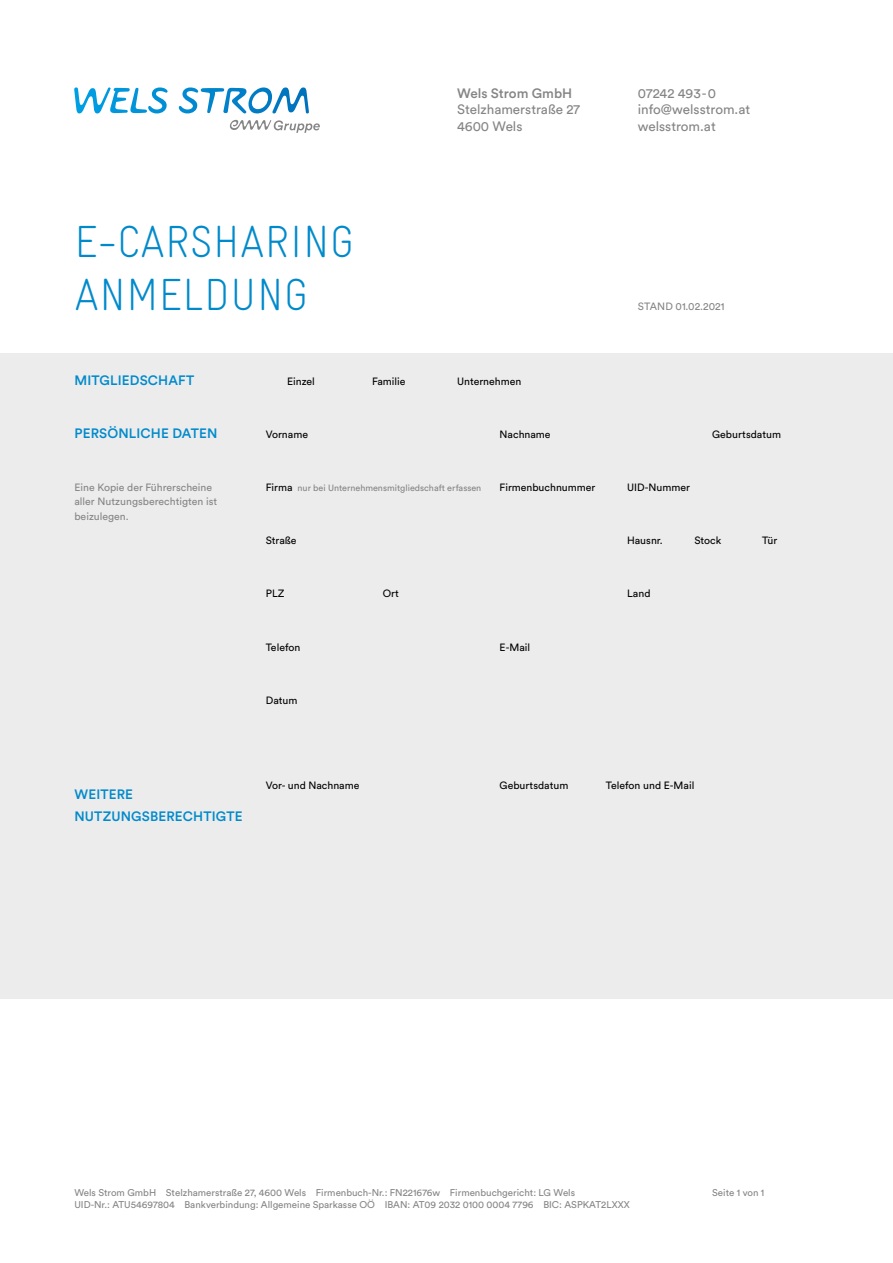
<style>
.page{position:relative;width:893px;height:1263px;background:#fff}
.page>*{position:absolute;margin:0;border:0;box-sizing:border-box;transform-origin:0 0}
.t1{font:300 45px/53.1px "Gravur Condensed";letter-spacing:.01em;color:#008acb}
.t2{font:13.5px/16.2px "Circular Pro";color:#868586}
.t3{font:500 13.5px/21.3px "Circular Pro";letter-spacing:.01em;color:#008acb}
.t4{font:500 13.5px "Circular Pro";color:#868586}
.t5{font:10.5px "Circular Pro";color:#000}
.t6{font:10.5px/14.2px "Circular Pro";color:#868586}
.t7{font:9.75px/12px "Circular Pro";color:#868586}
.t8{font:9px "Circular Pro";color:#868586}
.s1{font-size:10.5px;color:#000}
</style>
<div class="page">
<div style="left:0;top:353px;width:893px;height:645px;background:#ececed"></div>
<svg style="left:74px;top:87px;width:94px;height:26px"></svg>
<svg style="left:179px;top:87px;width:130px;height:26px"></svg>
<svg style="left:229px;top:119px;width:91px;height:14px"></svg>
<h2 class="t4" style="left:457px;top:84px;width:117px">Wels Strom GmbH</h2>
<h2 class="t2" style="left:457px;top:101px;width:124px">Stelzhamerstraße 27<br>4600 Wels</h2>
<h2 class="t2" style="left:638px;top:85px;width:114px">07242 493-0 info@welsstrom.at welsstrom.at</h2>
<h1 class="t1" style="left:75px;top:215px;width:282px">E-CARSHARING<br>ANMELDUNG</h1>
<h2 class="t3" style="left:74px;top:369px;width:121px">MITGLIEDSCHAFT</h2>
<p class="t5" style="left:287px;top:374px;width:29px">Einzel</p>
<p class="t5" style="left:372px;top:374px;width:35px">Familie</p>
<p class="t5" style="left:457px;top:374px;width:66px">Unternehmen</p>
<h2 class="t3" style="left:74px;top:422px;width:144px">PERSÖNLICHE DATEN</h2>
<p class="t5" style="left:266px;top:427px;width:44px">Vorname</p>
<p class="t5" style="left:500px;top:427px;width:52px">Nachname</p>
<p class="t6" style="left:74px;top:480px;width:144px">Eine Kopie der Führerscheine aller Nutzungsberechtigten ist beizulegen.</p>
<p class="t8" style="left:266px;top:482px;width:217px"><span class="s1">Firma</span> nur bei Unternehmensmitgliedschaft erfassen</p>
<p class="t5" style="left:500px;top:480px;width:97px">Firmenbuchnummer</p>
<p class="t5" style="left:266px;top:534px;width:32px">Straße</p>
<p class="t6" style="left:638px;top:299px;width:88px">STAND 01.02.2021</p>
<p class="t5" style="left:627px;top:480px;width:64px">UID-Nummer</p>
<p class="t5" style="left:712px;top:427px;width:70px">Geburtsdatum</p>
<p class="t5" style="left:627px;top:534px;width:37px">Hausnr.</p>
<p class="t5" style="left:694px;top:534px;width:28px">Stock</p>
<p class="t5" style="left:762px;top:534px;width:17px">Tür</p>
<p class="t5" style="left:266px;top:587px;width:20px">PLZ</p>
<p class="t5" style="left:383px;top:587px;width:18px">Ort</p>
<p class="t5" style="left:627px;top:587px;width:25px">Land</p>
<p class="t5" style="left:266px;top:640px;width:36px">Telefon</p>
<p class="t5" style="left:500px;top:640px;width:32px">E-Mail</p>
<p class="t5" style="left:266px;top:693px;width:33px">Datum</p>
<h2 class="t3" style="left:74px;top:783px;width:170px">WEITERE<br>NUTZUNGSBERECHTIGTE</h2>
<p class="t5" style="left:266px;top:778px;width:95px">Vor- und Nachname</p>
<p class="t5" style="left:500px;top:778px;width:70px">Geburtsdatum</p>
<p class="t5" style="left:606px;top:778px;width:90px">Telefon und E-Mail</p>
<p class="t7" style="left:74px;top:1186px;width:557px">Wels Strom GmbH Stelzhamerstraße 27, 4600 Wels Firmenbuch-Nr.: FN221676w Firmenbuchgericht: LG Wels<br>UID-Nr.: ATU54697804 Bankverbindung: Allgemeine Sparkasse OÖ IBAN: AT09 2032 0100 0004 7796 BIC: ASPKAT2LXXX</p>
<p class="t7" style="left:712px;top:1186px;width:54px">Seite 1 von 1</p>
</div>
